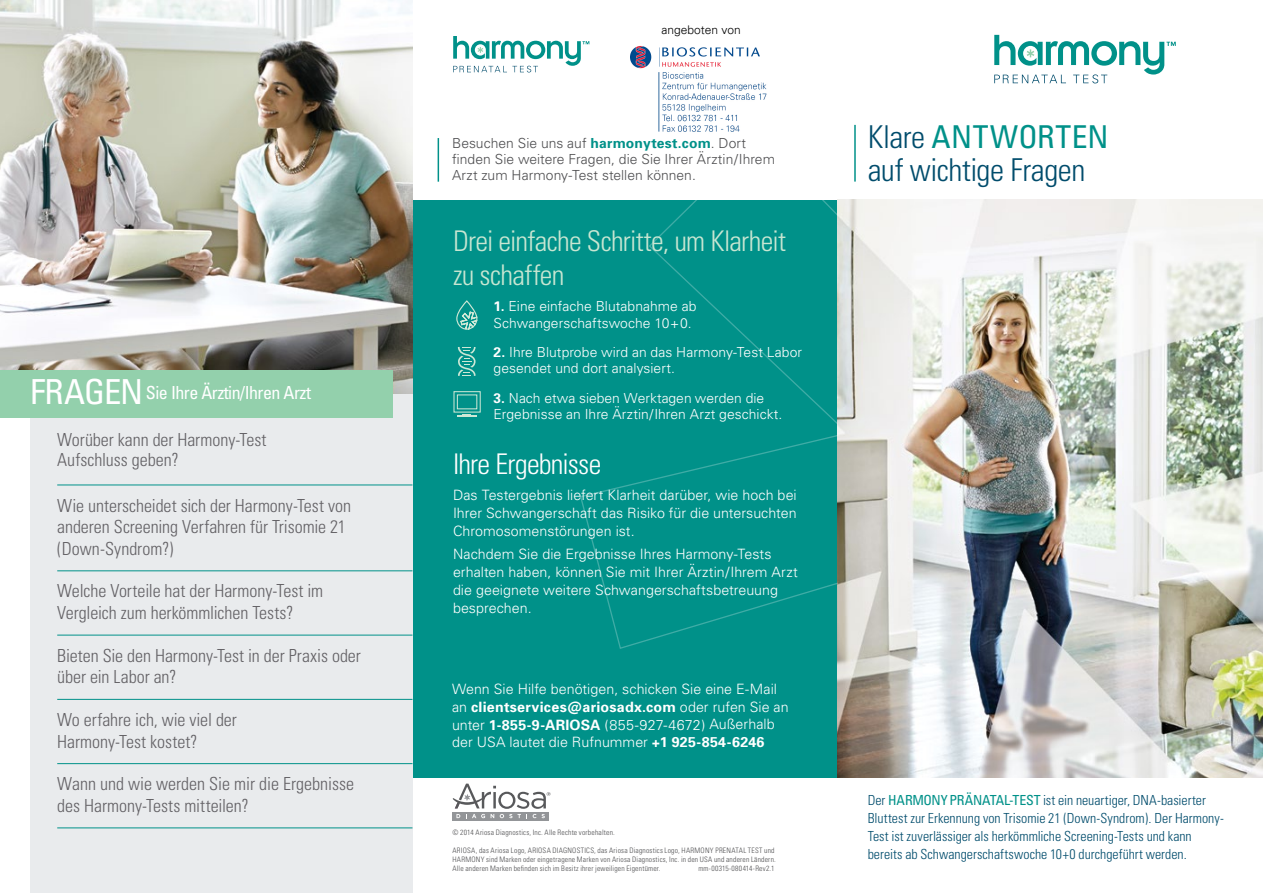
<style>
.page{position:relative;width:1263px;height:893px;background:#fff}
.page>*{position:absolute;margin:0;border:0;box-sizing:border-box;transform-origin:0 0}
.headline___cover{font:300 condensed 31.5px/33px "Univers";letter-spacing:-.015em;color:#004c6c}
.headline___back_cove{font:300 condensed 28.5px/34.5px "Univers";letter-spacing:-.025em;color:#c8e6d2}
.headline___back_cove-2{font:300 condensed 28.5px "Univers";letter-spacing:-.025em;color:#fff}
.text___foldover_pane{font:300 condensed 18px/21.6px "Univers";color:#636165}
.ask___subhead{font:condensed 18px "Univers";letter-spacing:-.03em;color:#fff}
.text___back_cover{font:300 14.25px/18px "Univers";color:#fff}
.subhead___cover{font:300 condensed 13.8px/18px "Univers";color:#004c6c}
.text___back_3_steps{font:300 13.8px/16px "Univers";color:#fff}
.text{font:300 13.8px/16px "Univers";color:#4d4d4f}
.t1{font:300 12px "Univers LT";color:#000}
.legal{font:300 condensed 7.5px/9px "Univers";letter-spacing:.025em;color:#4d4d4f}
.s1{font-size:34.5px}
.s2{font-weight:700;color:#009189}
.s3{font-weight:700}
.s4{font-family:"Univers LT"}
.s5{font-weight:400;color:#009189}
</style>
<div class="page">
<div style="left:412px;top:200px;width:426px;height:578px;background:#009189"></div>
<div style="left:452px;top:812px;width:97px;height:8px;background:#939598"></div>
<svg style="left:453px;top:784px;width:98px;height:34px"></svg>
<svg style="left:453px;top:36px;width:136px;height:36px"></svg>
<svg style="left:994px;top:35px;width:182px;height:48px"></svg>
<hr style="left:854px;top:125px;width:2px;height:57px;background:#009189">
<hr style="left:438px;top:138px;width:1px;height:44px;background:#009189">
<img style="left:0;top:0;width:412px;height:395px">
<div style="left:30px;top:395px;width:382px;height:498px;background:#e9ebed"></div>
<hr style="left:57px;top:485px;width:355px;height:1px;background:#009189">
<hr style="left:57px;top:571px;width:355px;height:1px;background:#009189">
<hr style="left:57px;top:635px;width:355px;height:1px;background:#009189">
<hr style="left:57px;top:699px;width:355px;height:1px;background:#009189">
<hr style="left:57px;top:763px;width:355px;height:1px;background:#009189">
<hr style="left:57px;top:828px;width:355px;height:1px;background:#009189">
<div style="left:0;top:371px;width:392px;height:47px;background:#93d0ac"></div>
<img style="left:838px;top:200px;width:425px;height:578px">
<svg style="left:580px;top:200px;width:258px;height:474px"></svg>
<svg style="left:456px;top:300px;width:22px;height:30px"></svg>
<svg style="left:458px;top:347px;width:18px;height:29px"></svg>
<svg style="left:453px;top:391px;width:28px;height:26px"></svg>
<img style="left:658px;top:72px;width:109px;height:60px">
<img style="left:631px;top:46px;width:128px;height:23px">
<p class="ask___subhead" style="left:30px;top:381px;width:282px"><span class="s1">FRAGEN</span> Sie Ihre Ärztin/Ihren Arzt</p>
<p class="text___foldover_pane" style="left:57px;top:430px;width:211px;line-height:19.5px">Worüber kann der Harmony-Test<br>Aufschluss geben?</p>
<p class="text___foldover_pane" style="left:57px;top:494px;width:295px">Wie unterscheidet sich der Harmony-Test von anderen Screening Verfahren für Trisomie 21 (Down-Syndrom?)</p>
<p class="text___foldover_pane" style="left:57px;top:580px;width:268px">Welche Vorteile hat der Harmony-Test im<br>Vergleich zum herkömmlichen Tests?</p>
<p class="text___foldover_pane" style="left:57px;top:645px;width:305px">Bieten Sie den Harmony-Test in der Praxis oder über ein Labor an?</p>
<p class="text___foldover_pane" style="left:57px;top:709px;width:181px">Wo erfahre ich, wie viel der<br>Harmony-Test kostet?</p>
<p class="text___foldover_pane" style="left:57px;top:773px;width:298px">Wann und wie werden Sie mir die Ergebnisse des Harmony-Tests mitteilen?</p>
<p class="t1" style="left:661px;top:22px;width:81px">angeboten von</p>
<p class="text" style="left:452px;top:135px;width:325px">Besuchen Sie uns auf <span class="s2">harmonytest.com</span>. Dort finden Sie weitere Fragen, die Sie Ihrer Ärztin/Ihrem<br>Arzt zum Harmony-Test stellen können.</p>
<p class="headline___back_cove" style="left:453px;top:223px;width:334px">Drei einfache Schritte, um Klarheit zu schaffen</p>
<p class="text___back_3_steps" style="left:493px;top:298px;width:205px"><span class="s3">1.</span> Eine einfache Blutabnahme ab<br>Schwangerschaftswoche 10+0.</p>
<p class="text___back_3_steps" style="left:493px;top:344px;width:310px"><span class="s3">2.</span> Ihre Blutprobe wird an das Harmony-Test Labor gesendet und dort analysiert.</p>
<p class="text___back_3_steps" style="left:493px;top:390px;width:290px"><span class="s3">3.</span> Nach etwa sieben Werktagen <span class="s4">werden die<br></span>Ergebnisse an Ihre Ärztin/Ihren Arzt geschickt.</p>
<p class="headline___back_cove-2" style="left:453px;top:447px;width:150px">Ihre Ergebnisse</p>
<p class="text___back_cover" style="left:453px;top:486px;width:345px;text-align:justify">Das Testergebnis liefert Klarheit darüber, wie hoch bei Ihrer Schwangerschaft das Risiko für die untersuchten Chromosomenstörungen ist.</p>
<p class="text___back_cover" style="left:453px;top:545px;width:346px">Nachdem Sie die Ergebnisse Ihres Harmony-Tests erhalten haben, können Sie mit Ihrer Ärztin/Ihrem Arzt die geeignete weitere Schwangerschaftsbetreuung besprechen.</p>
<p class="text___back_cover" style="left:452px;top:680px;width:338px">Wenn Sie Hilfe benötigen, schicken Sie eine E-Mail an <span class="s3">clientservices@ariosadx.com</span> oder rufen Sie an unter <span class="s3">1-855-9-ARIOSA</span> (855-927-4672) Außerhalb</p>
<p class="text___back_cover" style="left:452px;top:733px;width:314px">der USA lautet die Rufnummer <span class="s3">+1 925-854-6246</span></p>
<p class="legal" style="left:452px;top:828px;width:164px">© 2014 Ariosa Diagnostics, Inc. Alle Rechte vorbehalten.</p>
<p class="legal" style="left:452px;top:846px;width:325px">ARIOSA, das Ariosa Logo, ARIOSA DIAGNOSTICS, das Ariosa Diagnostics Logo, HARMONY PRENATAL TEST und<br>HARMONY sind Marken oder eingetragene Marken von Ariosa Diagnostics, Inc. in den USA und anderen Ländern.</p>
<p class="legal" style="left:452px;top:864px;width:209px">Alle anderen Marken befinden sich im Besitz ihrer jeweiligen Eigentümer.</p>
<p class="legal" style="left:698px;top:864px;width:77px">mm-00315-080414-Rev2.1</p>
<p class="headline___cover" style="left:868px;top:120px;width:242px">Klare <span class="s5">ANTWORTEN </span>auf wichtige Fragen</p>
<p class="subhead___cover" style="left:868px;top:791px;width:358px">Der <span class="s5">HARMONY PRÄNATAL-TEST</span> ist ein neuartiger, DNA-basierter Bluttest zur Erkennung von Trisomie 21 (Down-Syndrom). Der Harmony-Test ist zuverlässiger als herkömmliche Screening-Tests und kann bereits ab Schwangerschaftswoche 10+0 durchgeführt werden.</p>
</div>
